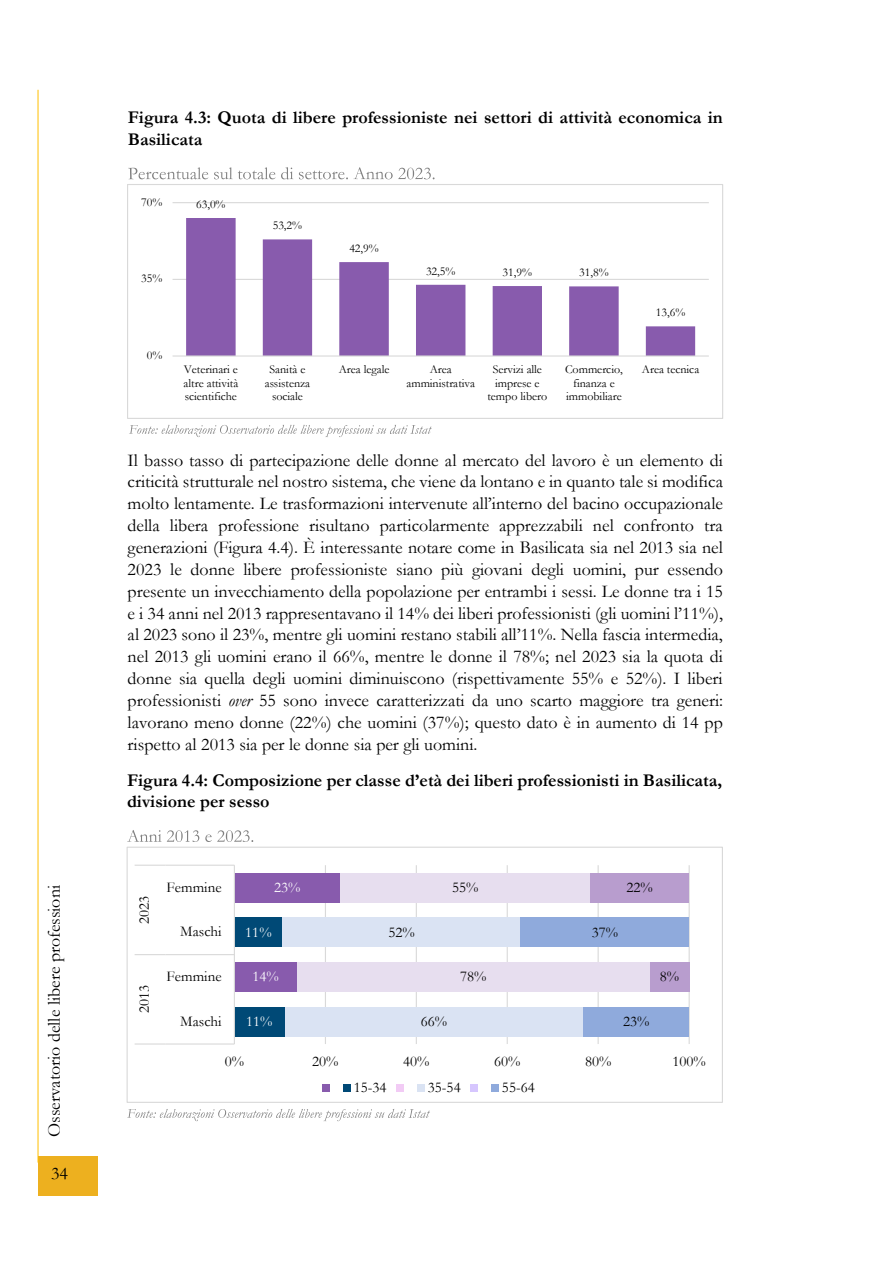
<style>
.page{position:relative;width:893px;height:1263px;background:#fff}
.page>*{position:absolute;margin:0;border:0;box-sizing:border-box;transform-origin:0 0}
.t1{font:18px/21.9px "Garamond";color:#000;text-align:justify}
.t2{font:700 18px/21.8px "Garamond";color:#000}
.t3{font:15px "Garamond";color:#000}
.t4{font:15px "Garamond";color:#fff}
.t5{font:12px/13.5px "Garamond";letter-spacing:-.005em;color:#000;text-align:center}
.s1{font-style:italic}
</style>
<div class="page">
<div style="left:38px;top:1156px;width:60px;height:40px;background:#edb01f"></div>
<hr style="left:38px;top:90px;width:1px;height:1073px;background:#ffc000">
<svg style="left:128px;top:167px;width:307px;height:12px"></svg>
<svg style="left:129px;top:425px;width:303px;height:12px"></svg>
<hr style="left:173px;top:279px;width:536px;height:1px;background:#d9d9d9">
<hr style="left:173px;top:202px;width:536px;height:1px;background:#d9d9d9">
<svg style="left:186px;top:218px;width:509px;height:137px"></svg>
<hr style="left:173px;top:355px;width:536px;height:2px;background:#d9d9d9">
<div style="left:127px;top:184px;width:596px;height:235px;border:1px solid #d9d9d9"></div>
<svg style="left:127px;top:830px;width:126px;height:12px"></svg>
<svg style="left:127px;top:1109px;width:303px;height:12px"></svg>
<hr style="left:325px;top:865px;width:1px;height:179px;background:#d9d9d9">
<hr style="left:416px;top:865px;width:1px;height:179px;background:#d9d9d9">
<hr style="left:507px;top:865px;width:1px;height:179px;background:#d9d9d9">
<hr style="left:598px;top:865px;width:1px;height:179px;background:#d9d9d9">
<hr style="left:689px;top:865px;width:1px;height:179px;background:#d9d9d9">
<div style="left:234px;top:1007px;width:51px;height:29px;background:#004976"></div>
<div style="left:234px;top:962px;width:63px;height:30px;background:#885bad"></div>
<div style="left:234px;top:917px;width:49px;height:30px;background:#004976"></div>
<div style="left:234px;top:873px;width:106px;height:29px;background:#885bad"></div>
<div style="left:285px;top:1007px;width:298px;height:29px;background:#dae3f3"></div>
<div style="left:297px;top:962px;width:353px;height:30px;background:#e7deef"></div>
<div style="left:283px;top:917px;width:238px;height:30px;background:#dae3f3"></div>
<div style="left:340px;top:873px;width:250px;height:29px;background:#e7deef"></div>
<div style="left:583px;top:1007px;width:106px;height:29px;background:#8faadc"></div>
<div style="left:650px;top:962px;width:39px;height:30px;background:#b89dce"></div>
<div style="left:521px;top:917px;width:168px;height:30px;background:#8faadc"></div>
<div style="left:590px;top:873px;width:99px;height:29px;background:#b89dce"></div>
<hr style="left:234px;top:865px;width:1px;height:179px;background:#d9d9d9">
<hr style="left:165px;top:1043px;width:69px;height:1px;background:#d9d9d9">
<hr style="left:165px;top:954px;width:69px;height:1px;background:#d9d9d9">
<hr style="left:165px;top:865px;width:69px;height:1px;background:#d9d9d9">
<hr style="left:135px;top:1043px;width:30px;height:1px;background:#d9d9d9">
<hr style="left:135px;top:954px;width:30px;height:1px;background:#d9d9d9">
<hr style="left:135px;top:865px;width:30px;height:1px;background:#d9d9d9">
<div style="left:322px;top:1084px;width:8px;height:8px;background:#885bad"></div>
<div style="left:343px;top:1084px;width:8px;height:8px;background:#004976"></div>
<div style="left:396px;top:1084px;width:8px;height:8px;background:#f2cbf5"></div>
<div style="left:417px;top:1084px;width:8px;height:8px;background:#dae3f3"></div>
<div style="left:471px;top:1084px;width:7px;height:8px;background:#d6c6fe"></div>
<div style="left:491px;top:1084px;width:8px;height:8px;background:#8faadc"></div>
<div style="left:127px;top:847px;width:596px;height:256px;border:1px solid #d9d9d9"></div>
<p class="t1" style="left:43px;top:1137px;width:253px;rotate:-90deg">Osservatorio delle libere professioni</p>
<p class="t1" style="left:51px;top:1162px;width:18px">34</p>
<p class="t2" style="left:128px;top:107px;width:597px">Figura 4.3: Quota di libere professioniste nei settori di attività economica in<br>Basilicata</p>
<p class="t5" style="left:141px;top:195px;width:23px">70%</p>
<p class="t5" style="left:141px;top:272px;width:23px">35%</p>
<p class="t5" style="left:147px;top:348px;width:17px">0%</p>
<p class="t5" style="left:196px;top:197px;width:31px">63,0%</p>
<p class="t5" style="left:273px;top:219px;width:31px">53,2%</p>
<p class="t5" style="left:349px;top:241px;width:31px">42,9%</p>
<p class="t5" style="left:426px;top:264px;width:31px">32,5%</p>
<p class="t5" style="left:503px;top:265px;width:31px">31,9%</p>
<p class="t5" style="left:579px;top:266px;width:31px">31,8%</p>
<p class="t5" style="left:656px;top:305px;width:31px">13,6%</p>
<p class="t5" style="left:184px;top:362px;width:56px;text-align:justify">Veterinari e altre attività scientifiche</p>
<p class="t5" style="left:265px;top:362px;width:47px">Sanità e assistenza sociale</p>
<p class="t5" style="left:339px;top:362px;width:52px">Area legale</p>
<p class="t5" style="left:406px;top:362px;width:70px">Area amministrativa</p>
<p class="t5" style="left:487px;top:362px;width:61px">Servizi alle imprese e tempo libero</p>
<p class="t5" style="left:565px;top:362px;width:59px">Commercio, finanza e immobiliare</p>
<p class="t5" style="left:642px;top:362px;width:59px">Area tecnica</p>
<p class="t1" style="left:128px;top:448px;width:597px">Il basso tasso di partecipazione delle donne al mercato del lavoro è un elemento di criticità strutturale nel nostro sistema, che viene da lontano e in quanto tale si modifica molto lentamente. Le trasformazioni intervenute all’interno del bacino occupazionale della libera professione risultano particolarmente apprezzabili nel confronto tra generazioni (Figura 4.4). È interessante notare come in Basilicata sia nel 2013 sia nel 2023 le donne libere professioniste siano più giovani degli uomini, pur essendo presente un invecchiamento della popolazione per entrambi i sessi. Le donne tra i 15 e i 34 anni nel 2013 rappresentavano il 14% dei liberi professionisti (gli uomini l’11%), al 2023 sono il 23%, mentre gli uomini restano stabili all’11%. Nella fascia intermedia, nel 2013 gli uomini erano il 66%, mentre le donne il 78%; nel 2023 sia la quota di donne sia quella degli uomini diminuiscono (rispettivamente 55% e 52%). I liberi professionisti <span class="s1">over</span> 55 sono invece caratterizzati da uno scarto maggiore tra generi: lavorano meno donne (22%) che uomini (37%); questo dato è in aumento di 14 pp rispetto al 2013 sia per le donne sia per gli uomini.</p>
<p class="t2" style="left:127px;top:770px;width:597px;line-height:20.4px">Figura 4.4: Composizione per classe d’età dei liberi professionisti in Basilicata, divisione per sesso</p>
<p class="t3" style="left:134px;top:924px;width:30px;rotate:-90deg">2023</p>
<p class="t3" style="left:134px;top:1013px;width:30px;rotate:-90deg">2013</p>
<p class="t3" style="left:167px;top:877px;width:57px">Femmine</p>
<p class="t4" style="left:274px;top:877px;width:28px">23%</p>
<p class="t3" style="left:452px;top:877px;width:28px">55%</p>
<p class="t3" style="left:627px;top:877px;width:28px">22%</p>
<p class="t3" style="left:180px;top:921px;width:43px">Maschi</p>
<p class="t4" style="left:245px;top:922px;width:28px">11%</p>
<p class="t3" style="left:388px;top:922px;width:28px">52%</p>
<p class="t3" style="left:592px;top:922px;width:28px">37%</p>
<p class="t3" style="left:167px;top:966px;width:57px">Femmine</p>
<p class="t4" style="left:252px;top:967px;width:28px">14%</p>
<p class="t3" style="left:460px;top:967px;width:28px">78%</p>
<p class="t3" style="left:660px;top:967px;width:21px">8%</p>
<p class="t3" style="left:180px;top:1011px;width:43px">Maschi</p>
<p class="t4" style="left:246px;top:1011px;width:28px">11%</p>
<p class="t3" style="left:421px;top:1011px;width:28px">66%</p>
<p class="t3" style="left:623px;top:1011px;width:28px">23%</p>
<p class="t3" style="left:225px;top:1051px;width:21px">0%</p>
<p class="t3" style="left:312px;top:1051px;width:28px">20%</p>
<p class="t3" style="left:403px;top:1051px;width:28px">40%</p>
<p class="t3" style="left:494px;top:1051px;width:28px">60%</p>
<p class="t3" style="left:585px;top:1051px;width:28px">80%</p>
<p class="t3" style="left:672px;top:1051px;width:35px">100%</p>
<p class="t3" style="left:354px;top:1077px;width:34px">15-34</p>
<p class="t3" style="left:428px;top:1077px;width:34px">35-54</p>
<p class="t3" style="left:502px;top:1077px;width:34px">55-64</p>
</div>
